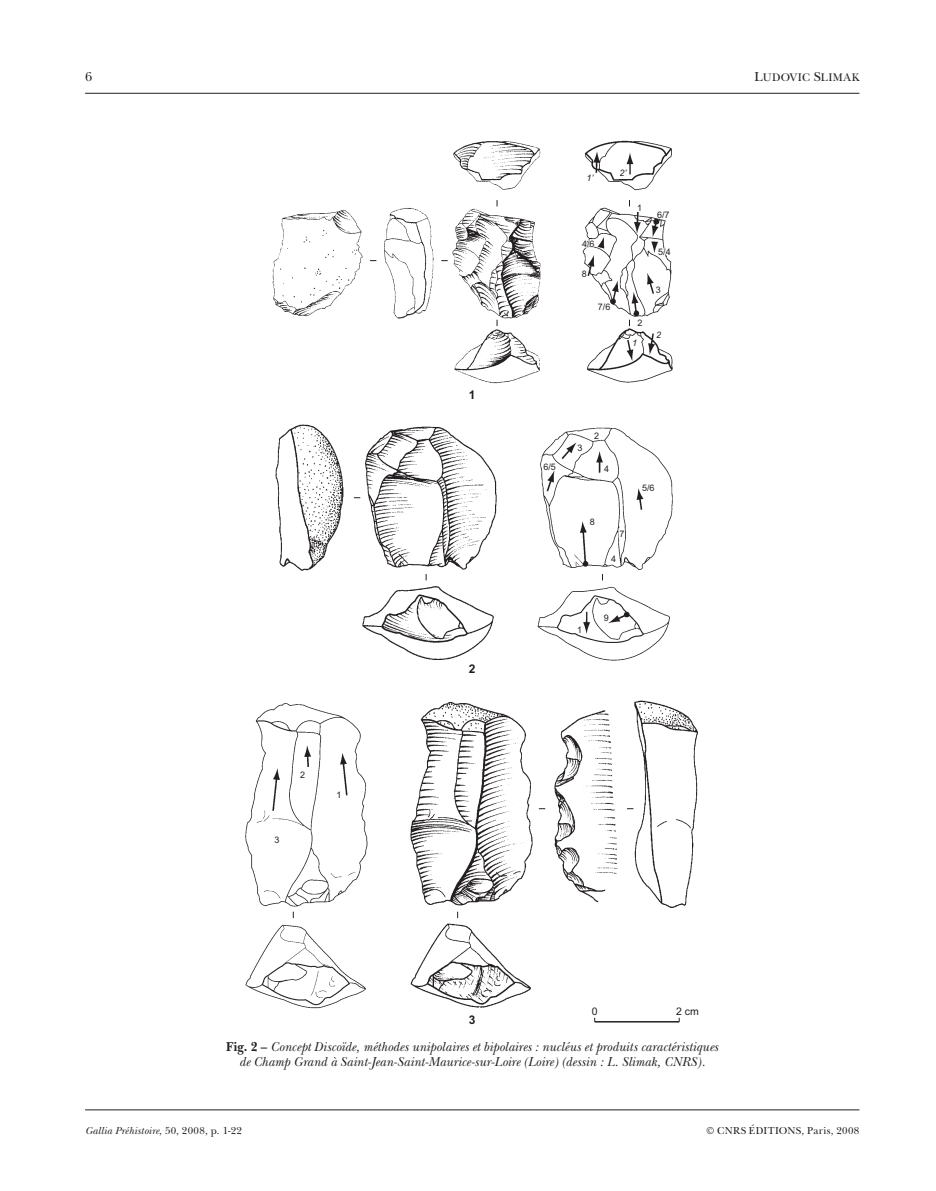
<style>
.page{position:relative;width:936px;height:1191px;background:#fff}
.page>*{position:absolute;margin:0;border:0;box-sizing:border-box;transform-origin:0 0}
.t1{font:italic 13.5px/15.8px "New Baskerville";letter-spacing:.01em;color:#231f20;text-align:center;scale:.95 1}
.t2{font:13.5px "New Baskerville";color:#231f20}
.t3{font:700 12px "Arial";color:#231f20}
.t4{font:11.4px "New Baskerville";letter-spacing:.03em;color:#231f20}
.t5{font:italic 10.5px "New Baskerville";letter-spacing:.02em;color:#231f20}
.t6{font:10.5px "New Baskerville";letter-spacing:.03em;color:#231f20}
.t7{font:10.5px "Arial";color:#231f20}
.t8{font:9px "Arial";color:#231f20}
.t9{font:italic 9px "Arial";color:#231f20}
.s1{font-size:13.5px}
.s2{color:#fff}
.s3{font-weight:700;font-style:normal}
.s4{font-style:normal}
</style>
<div class="page">
<hr style="left:85px;top:93px;width:774px;height:1px;background:#231f20">
<hr style="left:85px;top:1109px;width:774px;height:1px;background:#231f20">
<img style="left:245px;top:140px;width:453px;height:869px">
<hr style="left:594px;top:1021px;width:85px;height:1px;background:#231f20">
<svg style="left:618px;top:525px;width:6px;height:15px"></svg>
<p class="t2" style="left:85px;top:72px;width:9px">6</p>
<p class="t4" style="left:754px;top:73px;width:106px"><span class="s1">L</span>UDOVIC <span class="s1">S</span>LIMAK</p>
<p class="t8" style="left:300px;top:771px;width:7px">2</p>
<p class="t8" style="left:274px;top:836px;width:7px">3</p>
<p class="t8" style="left:336px;top:791px;width:7px">1</p>
<p class="t3" style="left:469px;top:391px;width:8px">1</p>
<p class="t3" style="left:469px;top:664px;width:8px">2</p>
<p class="t9" style="left:586px;top:174px;width:9px">1’</p>
<p class="t9" style="left:619px;top:169px;width:9px">2’</p>
<p class="t8" style="left:637px;top:204px;width:7px">1</p>
<p class="t8" style="left:582px;top:240px;width:14px">4/6</p>
<p class="t8" style="left:581px;top:271px;width:7px">8</p>
<p class="t8" style="left:597px;top:304px;width:14px">7/6</p>
<p class="t8" style="left:637px;top:319px;width:7px">2</p>
<p class="t9" style="left:632px;top:340px;width:7px">1</p>
<p class="t8" style="left:657px;top:211px;width:14px">6/7</p>
<p class="t8" style="left:658px;top:249px;width:14px"><span class="s2">5</span>/4</p>
<p class="t8" style="left:656px;top:286px;width:7px">3</p>
<p class="t9" style="left:656px;top:332px;width:7px">2</p>
<p class="t8" style="left:543px;top:463px;width:14px">6/5</p>
<p class="t8" style="left:577px;top:444px;width:7px">3</p>
<p class="t8" style="left:594px;top:433px;width:7px">2</p>
<p class="t8" style="left:604px;top:465px;width:7px">4</p>
<p class="t8" style="left:589px;top:518px;width:7px">8</p>
<p class="t8" style="left:619px;top:530px;width:7px">7</p>
<p class="t8" style="left:611px;top:555px;width:7px">4</p>
<p class="t8" style="left:642px;top:484px;width:14px">5/6</p>
<p class="t8" style="left:577px;top:626px;width:7px">1</p>
<p class="t8" style="left:603px;top:614px;width:7px">9</p>
<p class="t3" style="left:469px;top:1015px;width:8px">3</p>
<p class="t7" style="left:592px;top:1007px;width:7px">0</p>
<p class="t7" style="left:676px;top:1007px;width:24px">2 cm</p>
<p class="t1" style="left:226px;top:1040px;width:519px"><span class="s3">Fig. 2 –</span> Concept Discoïde, méthodes unipolaires et bipolaires : nucléus et produits caractéristiques de Champ Grand à Saint-Jean-Saint-Maurice-sur-Loire (Loire) (dessin : L. Slimak, CNRS).</p>
<p class="t5" style="left:85px;top:1127px;width:158px">Gallia Préhistoire<span class="s4">, 50, 2008, p. 1-22</span></p>
<p class="t6" style="left:706px;top:1127px;width:154px">© CNRS ÉDITIONS, Paris, 2008</p>
</div>
